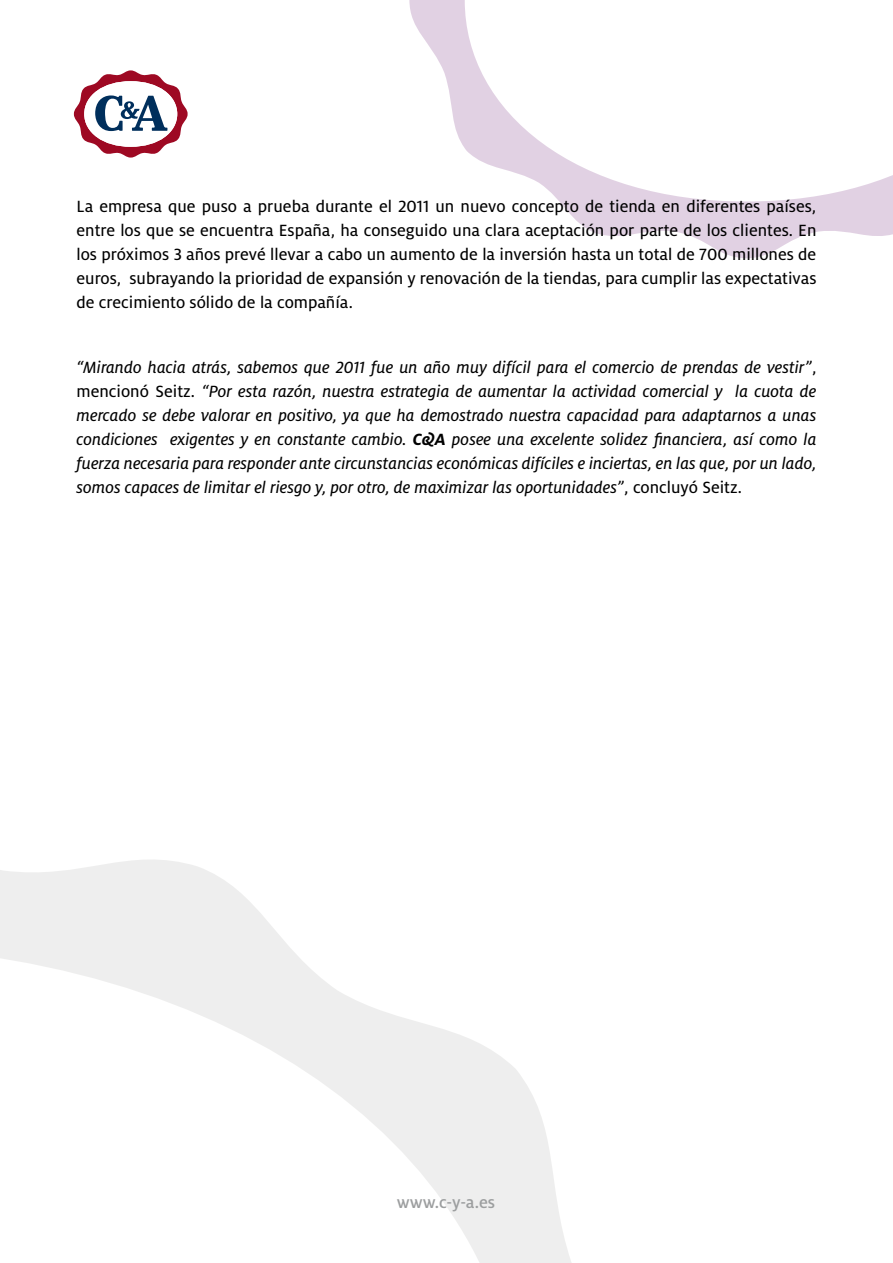
<style>
.page{position:relative;width:893px;height:1263px;background:#fff}
.page>*{position:absolute;margin:0;border:0;box-sizing:border-box;transform-origin:0 0}
.t1{font:italic 18px/24px "Milo OT Text";color:#000;text-align:justify}
.t2{font:18px/24px "Milo OT Text";color:#000;text-align:justify}
.t3{font:500 18px "Milo OT";color:#9c9e9f}
.s1{font-style:normal}
.s2{font-family:"Milo OT";font-weight:700}
</style>
<div class="page">
<svg style="left:0;top:860px;width:571px;height:403px"></svg>
<svg style="left:409px;top:0;width:484px;height:258px"></svg>
<svg style="left:74px;top:70px;width:114px;height:88px"></svg>
<p class="t2" style="left:77px;top:194px;width:741px">La empresa que puso a prueba durante el 2011 un nuevo concepto de tienda en diferentes países, entre los que se encuentra España, ha conseguido una clara aceptación por parte de los clientes. En los próximos 3 años prevé llevar a cabo un aumento de la inversión hasta un total de 700 millones de euros, subrayando la prioridad de expansión y renovación de la tiendas, para cumplir las expectativas de crecimiento sólido de la compañía.</p>
<p class="t1" style="left:77px;top:355px;width:741px">“Mirando hacia atrás, sabemos que 2011 fue un año muy difícil para el comercio de prendas de vestir”<span class="s1">, mencionó Seitz.</span> “Por esta razón, nuestra estrategia de aumentar la actividad comercial y la cuota de mercado se debe valorar en positivo, ya que ha demostrado nuestra capacidad para adaptarnos a unas condiciones exigentes y en constante cambio. <span class="s2">C&amp;A</span> posee una excelente solidez financiera, así como la fuerza necesaria para responder ante circunstancias económicas difíciles e inciertas, en las que, por un lado, somos capaces de limitar el riesgo y, por otro, de maximizar las oportunidades”<span class="s1">, concluyó Seitz.</span></p>
<p class="t3" style="left:397px;top:1192px;width:100px">www.c-y-a.es</p>
</div>
